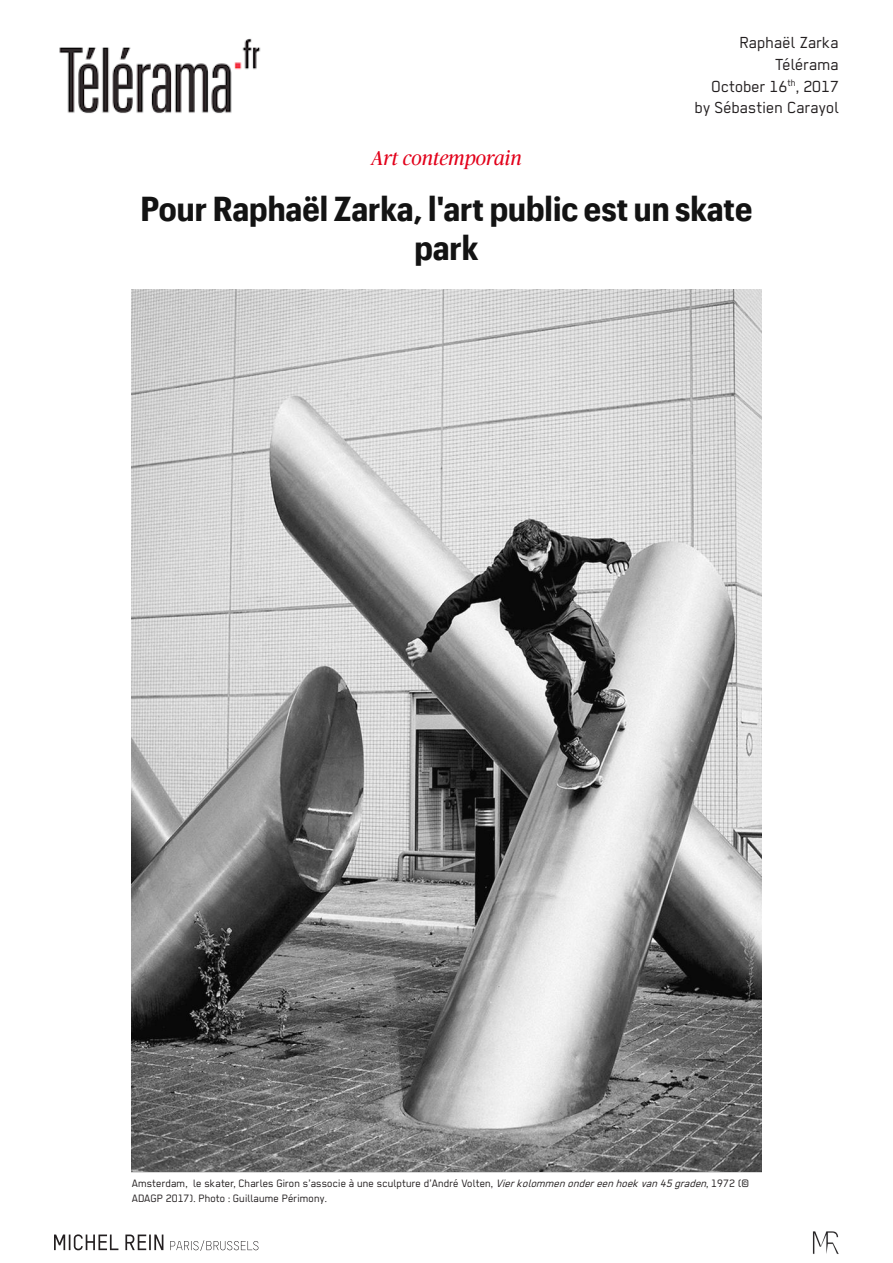
<style>
.page{position:relative;width:893px;height:1263px;background:#fff}
.page>*{position:absolute;margin:0;border:0;box-sizing:border-box;transform-origin:0 0}
.t1{font:700 33.75px/39.3px "Graphik Compact";color:#131313;text-align:center}
.t2{font:italic 20.25px "Publico Headline";color:#e2001a}
.t3{font:18px "Regular";color:#231f20}
.t4{font:12px/14.4px "Regular";color:#231f20}
.s1{font-style:italic}
</style>
<div class="page">
<svg style="left:54px;top:1234px;width:204px;height:17px"></svg>
<img style="left:812px;top:1231px;width:27px;height:23px">
<img style="left:59px;top:38px;width:202px;height:75px">
<hr style="left:131px;top:1171px;width:630px;height:1px;background:#d8d8d8">
<img style="left:131px;top:289px;width:630px;height:882px">
<p class="t3" style="left:739px;top:33px;width:101px">Raphaël Zarka</p>
<p class="t3" style="left:775px;top:55px;width:65px">Télérama</p>
<p class="t3" style="left:711px;top:76px;width:129px">October 16<sup>th</sup>, 2017</p>
<p class="t3" style="left:695px;top:98px;width:146px">by Sébastien Carayol</p>
<p class="t2" style="left:371px;top:144px;width:152px">Art contemporain</p>
<p class="t1" style="left:141px;top:186px;width:613px">Pour Raphaël Zarka, l'art public est un skate park</p>
<p class="t4" style="left:132px;top:1176px;width:619px">Amsterdam, le skater, Charles Giron s’associe à une sculpture d’André Volten, <span class="s1">Vierkolommenondereenhoekvan45graden</span>, 1972 (©<br>ADAGP 2017). Photo : Guillaume Périmony.</p>
</div>
